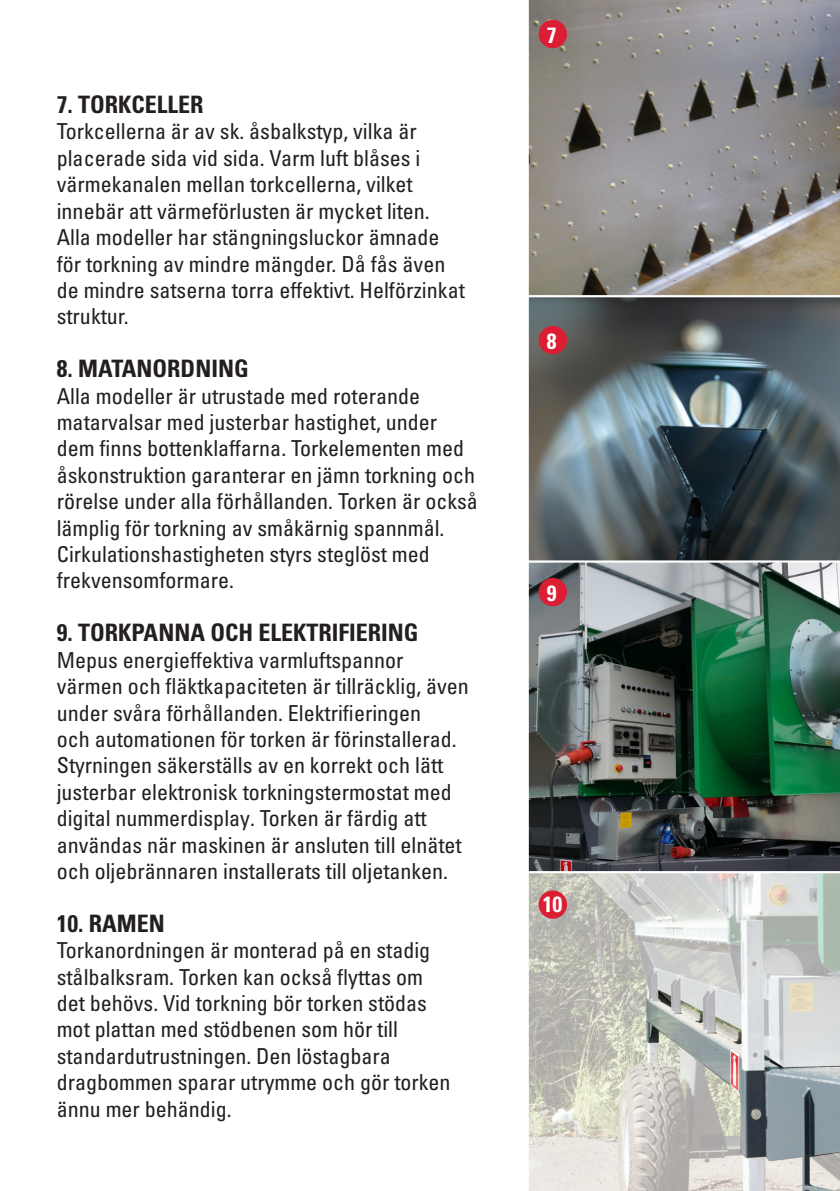
<style>
.page{position:relative;width:840px;height:1191px;background:#fff}
.page>*{position:absolute;margin:0;border:0;box-sizing:border-box;transform-origin:0 0}
.Taulukko_header{font:24px "Univers LTCYR 67 Bold Cond";color:#231f20}
.Taulukko_leipis{font:condensed 22px/26.4px "Univers LTCYR 57";color:#231f20}
.Taulukko_header-2{font:condensed 22px/26.4px "Univers LTCYR 57";color:#231f20}
.Leipäteksti_pieni{font:22px "Univers LTCYR 67 Bold Cond";color:#fff}
</style>
<div class="page">
<svg style="left:528px;top:0;width:311px;height:295px;background:#8e8a88"></svg>
<svg style="left:528px;top:295px;width:311px;height:265px;background:#525f63"></svg>
<img style="left:528px;top:560px;width:311px;height:311px">
<svg style="left:528px;top:871px;width:311px;height:320px;background:#c5c6c1"></svg>
<div style="left:538px;top:20px;width:28px;height:28px;background:#db1e34;border-radius:50%"></div>
<div style="left:538px;top:326px;width:28px;height:28px;background:#db1e34;border-radius:50%"></div>
<div style="left:538px;top:578px;width:28px;height:28px;background:#db1e34;border-radius:50%"></div>
<div style="left:538px;top:890px;width:28px;height:28px;background:#db1e34;border-radius:50%"></div>
<p class="Taulukko_header" style="left:57px;top:90px;width:148px">7. TORKCELLER</p>
<p class="Taulukko_header-2" style="left:57px;top:118px;width:409px">Torkcellerna är av sk. åsbalkstyp, vilka är placerade sida vid sida. Varm luft blåses i värmekanalen mellan torkcellerna, vilket innebär att värmeförlusten är mycket liten.<br>Alla modeller har stängningsluckor ämnade för torkning av mindre mängder. Då fås även de mindre satserna torra effektivt. Helförzinkat struktur.</p>
<p class="Taulukko_header" style="left:57px;top:354px;width:193px">8. MATANORDNING</p>
<p class="Taulukko_leipis" style="left:57px;top:382px;width:422px">Alla modeller är utrustade med roterande matarvalsar med justerbar hastighet, under dem finns bottenklaffarna. Torkelementen med åskonstruktion garanterar en jämn torkning och rörelse under alla förhållanden. Torken är också lämplig för torkning av småkärnig spannmål.<br>Cirkulationshastigheten styrs steglöst med frekvensomformare.</p>
<p class="Taulukko_header" style="left:57px;top:618px;width:363px">9. TORKPANNA OCH ELEKTRIFIERING</p>
<p class="Taulukko_leipis" style="left:57px;top:646px;width:413px">Mepus energieffektiva varmluftspannor värmen och fläktkapaciteten är tillräcklig, även under svåra förhållanden. Elektrifieringen<br>och automationen för torken är förinstallerad.<br>Styrningen säkerställs av en korrekt och lätt justerbar elektronisk torkningstermostat med digital nummerdisplay. Torken är färdig att användas när maskinen är ansluten till elnätet och oljebrännaren installerats till oljetanken.</p>
<p class="Taulukko_header" style="left:57px;top:908px;width:109px">10. RAMEN</p>
<p class="Taulukko_leipis" style="left:57px;top:936px;width:395px">Torkanordningen är monterad på en stadig stålbalksram. Torken kan också flyttas om det behövs. Vid torkning bör torken stödas mot plattan med stödbenen som hör till standardutrustningen. Den löstagbara dragbommen sparar utrymme och gör torken ännu mer behändig.</p>
<p class="Leipäteksti_pieni" style="left:546px;top:21px;width:11px">7</p>
<p class="Leipäteksti_pieni" style="left:546px;top:328px;width:11px">8</p>
<p class="Leipäteksti_pieni" style="left:546px;top:579px;width:11px">9</p>
<p class="Leipäteksti_pieni" style="left:542px;top:890px;width:21px">10</p>
</div>
